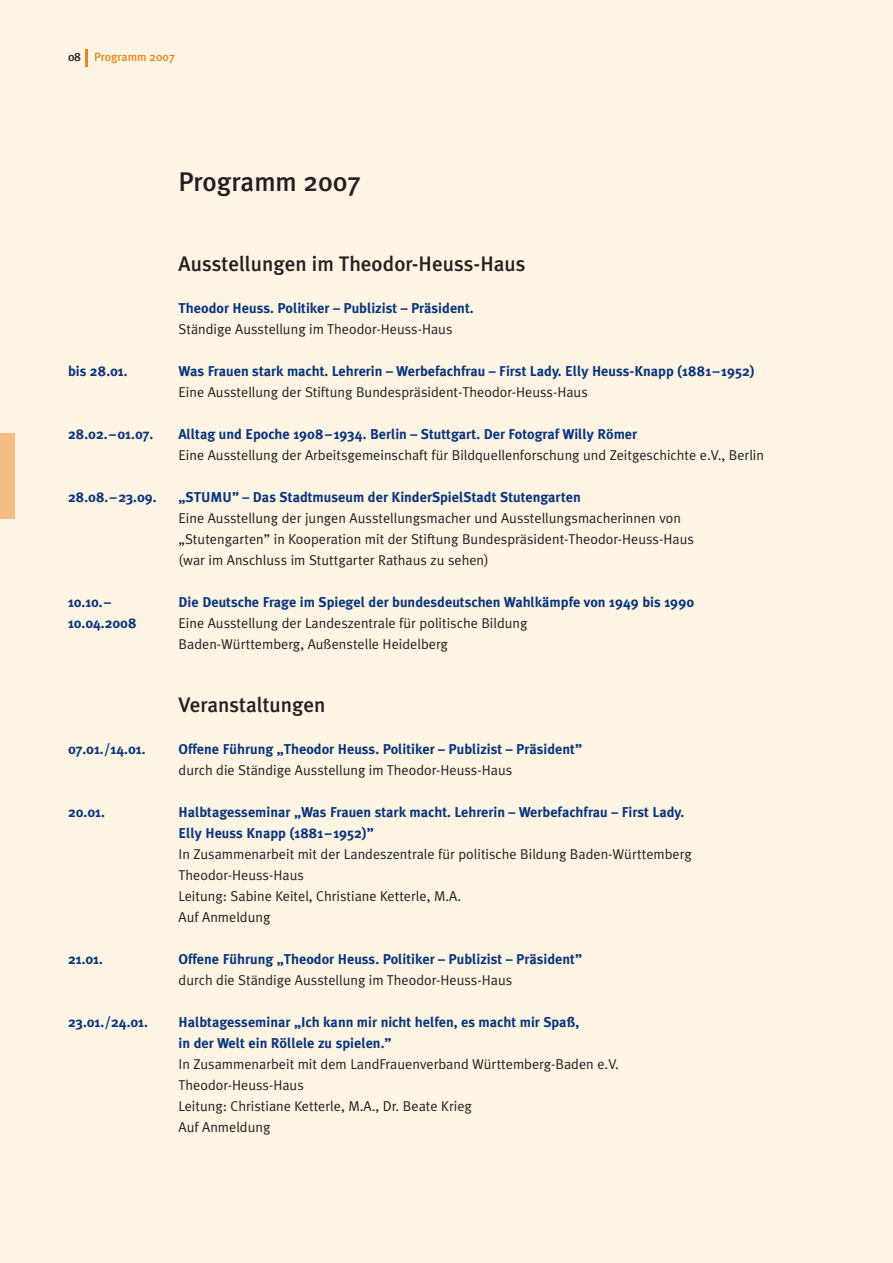
<style>
.page{position:relative;width:893px;height:1263px;background:#fef4e4}
.page>*{position:absolute;margin:0;border:0;box-sizing:border-box;transform-origin:0 0}
.t1{font:500 27px "Meta Plus";color:#231f20}
.t2{font:500 21px "Meta Plus";color:#231f20}
.t3{font:14.25px/21px "Meta Plus Normal";color:#231f20}
.t4{font:700 14.25px/21px "Meta Plus";color:#08357c}
.t5{font:500 12px "Meta Plus";color:#ea841d}
.s1{color:#231f20}
</style>
<div class="page">
<div style="left:0;top:434px;width:15px;height:85px;background:#f6bd84"></div>
<svg style="left:85px;top:49px;width:2px;height:17px"></svg>
<p class="t5" style="left:68px;top:50px;width:108px"><span class="s1">08</span> Programm 2007</p>
<h1 class="t1" style="left:179px;top:166px;width:184px">Programm 2007</h1>
<p class="t4" style="left:68px;top:361px;width:61px">bis 28.01.</p>
<p class="t4" style="left:68px;top:424px;width:87px">28.02.–01.07.</p>
<p class="t4" style="left:68px;top:487px;width:90px">28.08.–23.09.</p>
<p class="t4" style="left:68px;top:592px;width:70px">10.10.–<br>10.04.2008</p>
<p class="t4" style="left:68px;top:739px;width:79px">07.01./14.01.</p>
<p class="t4" style="left:68px;top:802px;width:38px">20.01.</p>
<p class="t4" style="left:68px;top:949px;width:36px">21.01.</p>
<p class="t4" style="left:68px;top:1012px;width:82px">23.01./24.01.</p>
<h2 class="t2" style="left:179px;top:252px;width:349px">Ausstellungen im Theodor-Heuss-Haus</h2>
<p class="t4" style="left:179px;top:298px;width:296px">Theodor Heuss. Politiker – Publizist – Präsident.</p>
<p class="t3" style="left:179px;top:319px;width:275px">Ständige Ausstellung im Theodor-Heuss-Haus</p>
<p class="t4" style="left:179px;top:361px;width:578px">Was Frauen stark macht. Lehrerin – Werbefachfrau – First Lady. Elly Heuss-Knapp (1881–1952)</p>
<p class="t3" style="left:179px;top:382px;width:411px">Eine Ausstellung der Stiftung Bundespräsident-Theodor-Heuss-Haus</p>
<p class="t4" style="left:179px;top:424px;width:460px">Alltag und Epoche 1908–1934. Berlin – Stuttgart. Der Fotograf Willy Römer</p>
<p class="t3" style="left:179px;top:445px;width:587px">Eine Ausstellung der Arbeitsgemeinschaft für Bildquellenforschung und Zeitgeschichte e.V., Berlin</p>
<p class="t4" style="left:179px;top:487px;width:404px">„STUMU” – Das Stadtmuseum der KinderSpielStadt Stutengarten</p>
<p class="t3" style="left:179px;top:508px;width:517px">Eine Ausstellung der jungen Ausstellungsmacher und Ausstellungsmacherinnen von „Stutengarten” in Kooperation mit der Stiftung Bundespräsident-Theodor-Heuss-Haus (war im Anschluss im Stuttgarter Rathaus zu sehen)</p>
<p class="t4" style="left:179px;top:592px;width:517px">Die Deutsche Frage im Spiegel der bundesdeutschen Wahlkämpfe von 1949 bis 1990</p>
<p class="t3" style="left:179px;top:613px;width:350px">Eine Ausstellung der Landeszentrale für politische Bildung<br>Baden-Württemberg, Außenstelle Heidelberg</p>
<h2 class="t2" style="left:179px;top:693px;width:148px">Veranstaltungen</h2>
<p class="t4" style="left:179px;top:739px;width:405px">Offene Führung „Theodor Heuss. Politiker – Publizist – Präsident”</p>
<p class="t3" style="left:179px;top:760px;width:335px">durch die Ständige Ausstellung im Theodor-Heuss-Haus</p>
<p class="t4" style="left:179px;top:802px;width:507px">Halbtagesseminar „Was Frauen stark macht. Lehrerin – Werbefachfrau – First Lady.<br>Elly Heuss Knapp (1881–1952)”</p>
<p class="t3" style="left:179px;top:844px;width:515px">In Zusammenarbeit mit der Landeszentrale für politische Bildung Baden-Württemberg Theodor-Heuss-Haus<br>Leitung: Sabine Keitel, Christiane Ketterle, M.A.<br>Auf Anmeldung</p>
<p class="t4" style="left:179px;top:949px;width:405px">Offene Führung „Theodor Heuss. Politiker – Publizist – Präsident”</p>
<p class="t3" style="left:179px;top:970px;width:335px">durch die Ständige Ausstellung im Theodor-Heuss-Haus</p>
<p class="t4" style="left:179px;top:1012px;width:402px">Halbtagesseminar „Ich kann mir nicht helfen, es macht mir Spaß, in der Welt ein Röllele zu spielen.”</p>
<p class="t3" style="left:179px;top:1054px;width:442px">In Zusammenarbeit mit dem LandFrauenverband Württemberg-Baden e.V.<br>Theodor-Heuss-Haus<br>Leitung: Christiane Ketterle, M.A., Dr. Beate Krieg<br>Auf Anmeldung</p>
</div>
